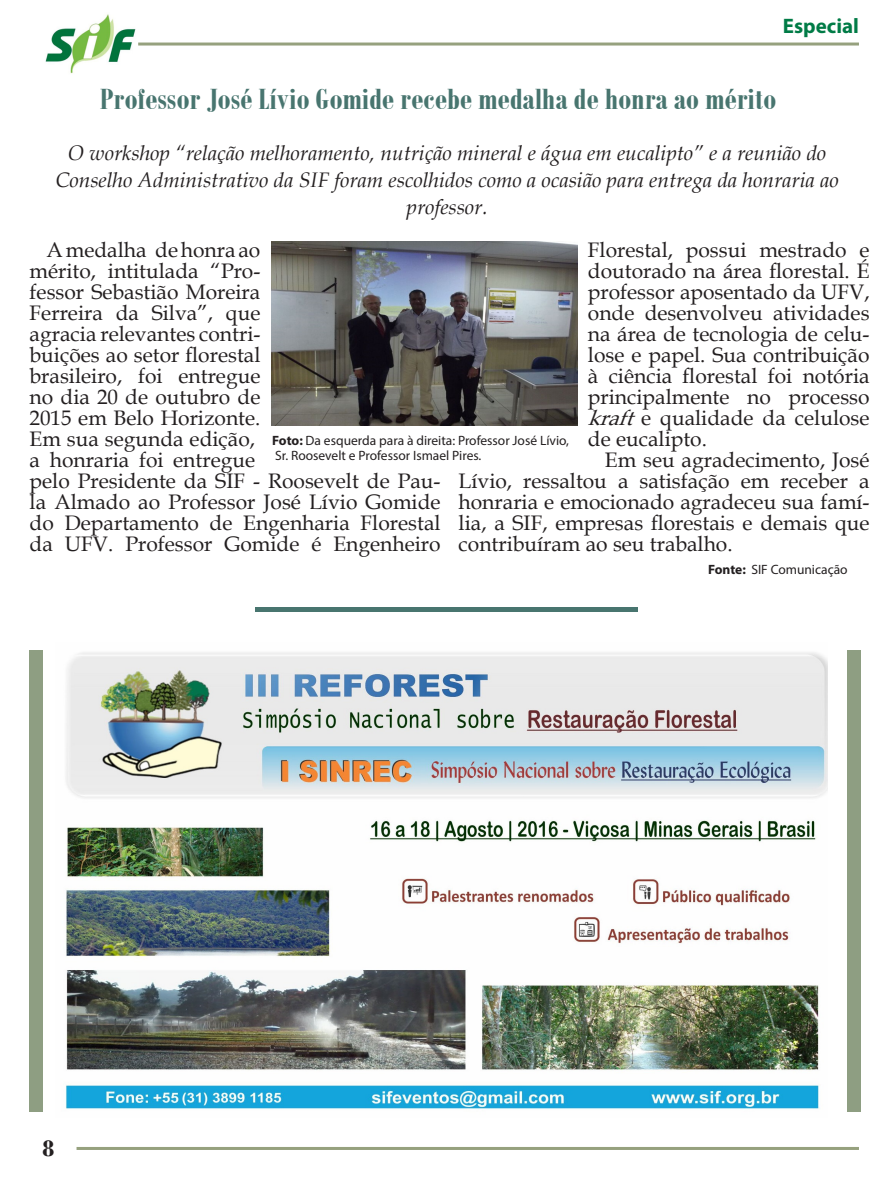
<style>
.page{position:relative;width:893px;height:1191px;background:#fff}
.page>*{position:absolute;margin:0;border:0;box-sizing:border-box;transform-origin:0 0}
.Título{font:700 31.5px "Bodoni MT Condensed";color:#48756f}
.t1{font:700 24px "Bodoni";color:#231f20}
.Corpo_de_Texto{font:21px/21px "Book Antiqua";color:#231f20;text-align:justify}
.Corpo_de_Texto-2{font:italic 21px "Book Antiqua";color:#231f20}
.Box_Título{font:700 21px "Myriad Pro";color:#007b46}
.Título-2{font:13.5px "Myriad Pro";color:#231f20}
.Corpo_de_Texto-3{font:13.5px "Myriad Pro";color:#231f20}
.s1{font-style:italic}
.s2{font-weight:700}
</style>
<div class="page">
<hr style="left:77px;top:1147px;width:782px;height:3px;background:#96a17e">
<hr style="left:138px;top:43px;width:721px;height:3px;background:#96a17e">
<img style="left:45px;top:14px;width:91px;height:60px">
<div style="left:30px;top:650px;width:13px;height:461px;background:#8e9e82"></div>
<div style="left:848px;top:650px;width:13px;height:461px;background:#8e9e82"></div>
<hr style="left:255px;top:607px;width:383px;height:4px;background:#48756f">
<img style="left:65px;top:652px;width:762px;height:457px">
<img style="left:271px;top:241px;width:306px;height:184px">
<p class="Box_Título" style="left:783px;top:12px;width:78px">Especial</p>
<p class="Título" style="left:100px;top:80px;width:677px">Professor José Lívio Gomide recebe medalha de honra ao mérito</p>
<p class="Corpo_de_Texto-2" style="left:68px;top:138px;width:760px">O workshop “relação melhoramento, nutrição mineral e água em eucalipto” e a reunião do</p>
<p class="Corpo_de_Texto-2" style="left:55px;top:165px;width:785px">Conselho Administrativo da SIF foram escolhidos como a ocasião para entrega da honraria ao</p>
<p class="Corpo_de_Texto-2" style="left:407px;top:192px;width:83px">professor.</p>
<p class="Corpo_de_Texto" style="left:30px;top:238px;width:412px;text-align:left;text-indent:17px">A medalha de honra ao<br>mérito, intitulada “Pro-<br>fessor Sebastião Moreira<br>Ferreira da Silva”, que<br>agracia relevantes contri-<br>buições ao setor florestal<br>brasileiro, foi entregue<br>no dia 20 de outubro de<br>2015 em Belo Horizonte.<br>Em sua segunda edição,<br>a honraria foi entregue<br>pelo Presidente da SIF - Roosevelt de Pau&shy;la Almado ao Professor José Lívio Gomide do Departamento de Engenharia Florestal da UFV. Professor Gomide é Engenheiro</p>
<p class="Corpo_de_Texto" style="left:588px;top:238px;width:283px">Florestal, possui mestrado e doutorado na área florestal. É professor aposentado da UFV, onde desenvolveu atividades na área de tecnologia de celu&shy;lose e papel. Sua contribuição à ciência florestal foi notória principalmente no processo <span class="s1">kraft</span>e qualidade da celulose de eucalipto.</p>
<p class="Título-2" style="left:272px;top:432px;width:298px"><span class="s2">Foto:</span> Da esquerda para à direita: Professor José Lívio,</p>
<p class="Título-2" style="left:275px;top:447px;width:208px">Sr. Roosevelt e Professor Ismael Pires.</p>
<p class="Corpo_de_Texto" style="left:459px;top:448px;width:412px;text-indent:146px">Em seu agradecimento, José Lívio, ressaltou a satisfação em receber a honraria e emocionado agradeceu sua famí&shy;lia, a SIF, empresas florestais e demais que contribuíram ao seu trabalho.</p>
<p class="t1" style="left:43px;top:1134px;width:13px">8</p>
<p class="Corpo_de_Texto-3" style="left:708px;top:560px;width:141px"><span class="s2">Fonte:</span> SIF Comunicação</p>
</div>
